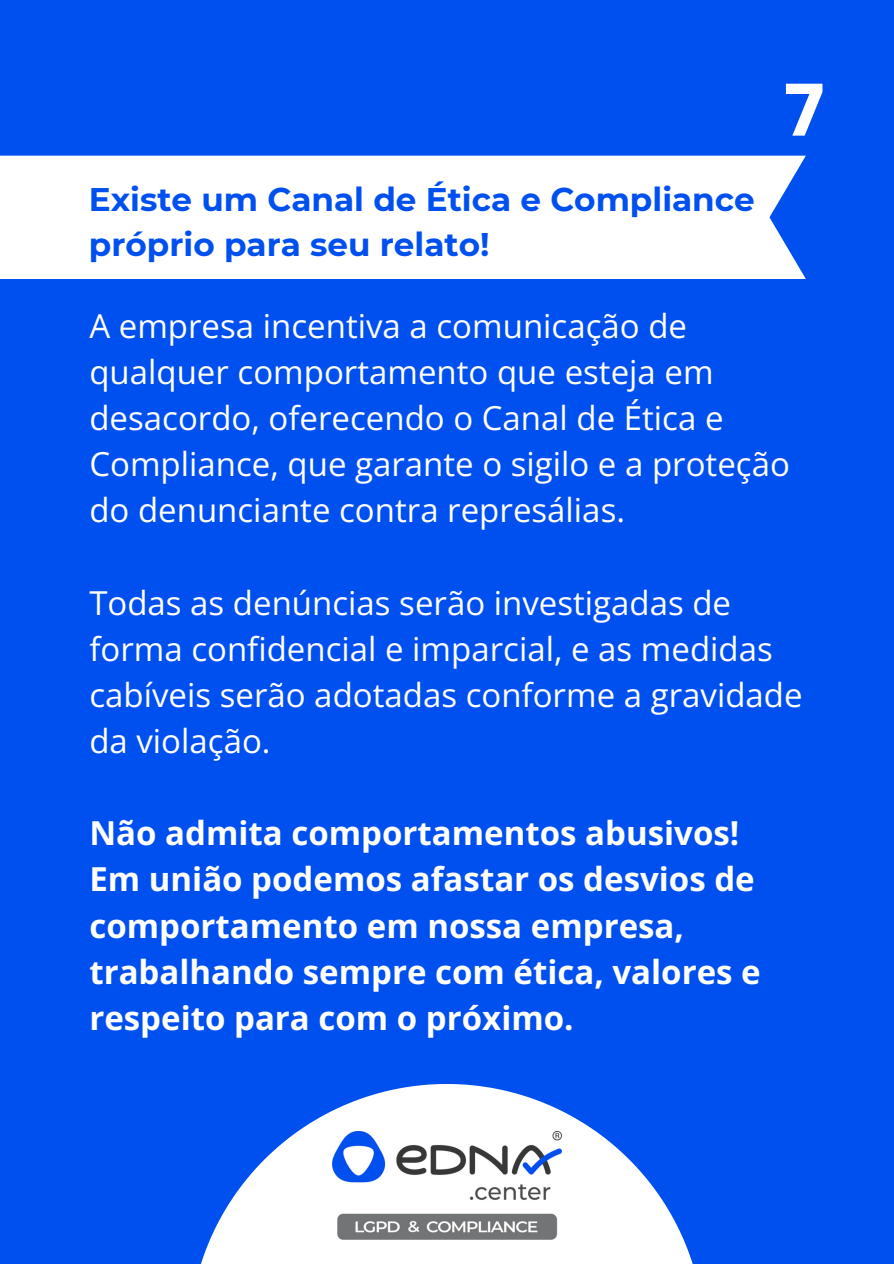
<style>
.page{position:relative;width:894px;height:1264px;background:#fff}
.page>*{position:absolute;margin:0;border:0;box-sizing:border-box;transform-origin:0 0}
.t1{font:700 74.1px "Garet";color:#fff}
.t2{font:33px/46.2px "Open Sans";color:#fff}
.t3{font:700 33px/46.2px "Open Sans";color:#fff}
.t4{font:700 32.7px/45.3px "Montserrat";color:#0050f0}
</style>
<div class="page">
<div style="left:0;top:0;width:893px;height:1263px;background:#0050f0"></div>
<svg style="left:201px;top:1084px;width:492px;height:179px;fill:#fff"></svg>
<img style="left:332px;top:1131px;width:229px;height:108px">
<div style="left:0;top:156px;width:805px;height:123px;background:#fff"></div>
<h1 class="t4" style="left:89px;top:176px;width:667px">Existe um Canal de Ética e Compliance próprio para seu relato!</h1>
<p class="t1" style="left:783px;top:56px;width:43px">7</p>
<p class="t2" style="left:89px;top:302px;width:701px">A empresa incentiva a comunicação de qualquer comportamento que esteja em desacordo, oferecendo o Canal de Ética e Compliance, que garante o sigilo e a proteção do denunciante contra represálias.</p>
<h1 class="t2" style="left:89px;top:578px;width:714px">Todas as denúncias serão investigadas de forma confidencial e imparcial, e as medidas cabíveis serão adotadas conforme a gravidade da violação.</h1>
<p class="t3" style="left:89px;top:809px;width:672px">Não admita comportamentos abusivos!<br>Em união podemos afastar os desvios de comportamento em nossa empresa, trabalhando sempre com ética, valores e respeito para com o próximo.</p>
</div>
